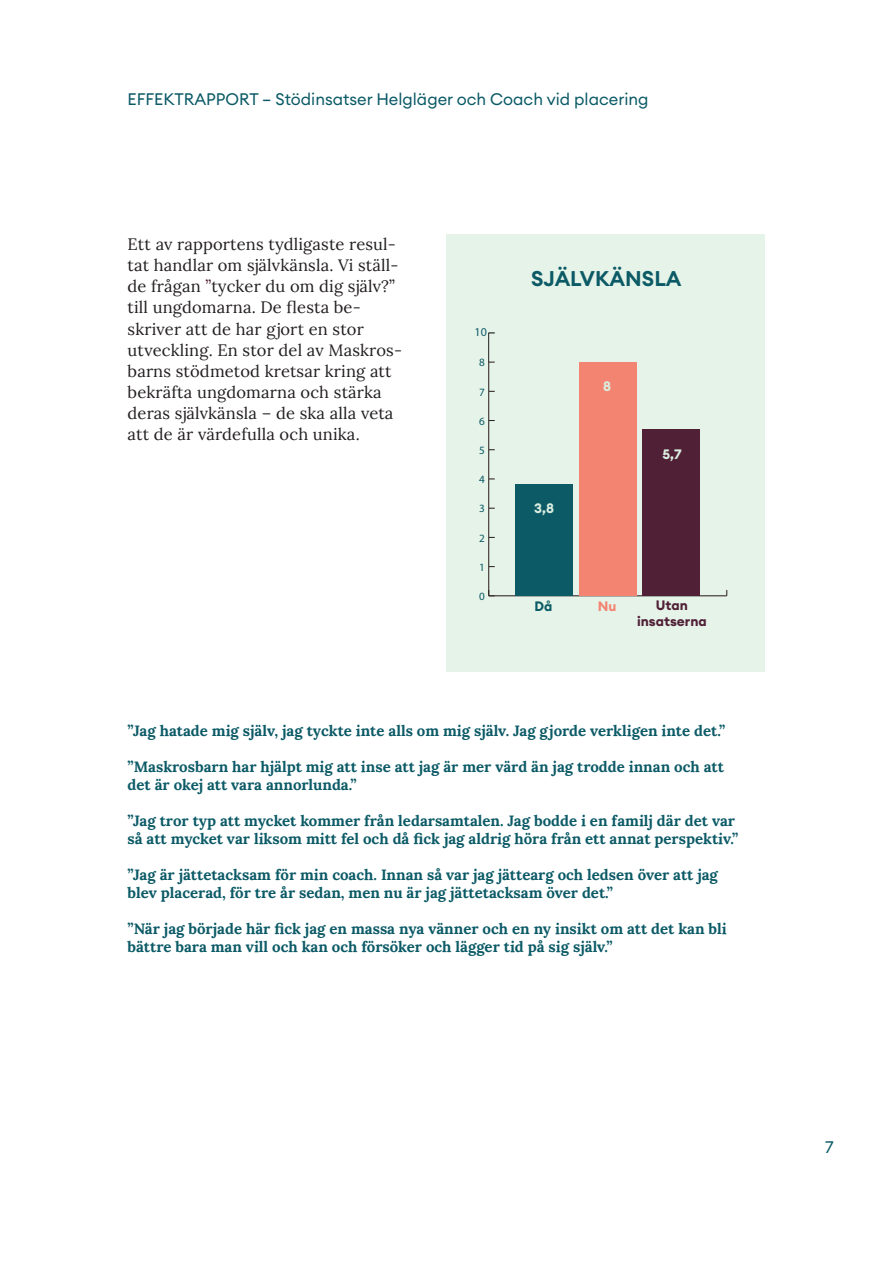
<style>
.page{position:relative;width:893px;height:1263px;background:#fff}
.page>*{position:absolute;margin:0;border:0;box-sizing:border-box;transform-origin:0 0}
.t1{font:600 21px "Euclid Circular A";color:#0b5a66}
.t2{font:16.5px/21px "Lora";letter-spacing:.01em;color:#231f20}
.t3{font:16.5px "Euclid Circular A";color:#0b5a66}
.t4{font:700 15px/18px "Lora";color:#0b5a66}
.t5{font:700 13.5px "Euclid Circular A";color:#502036}
.t6{font:700 13.5px "Euclid Circular A";color:#daeddf}
.t7{font:700 13.5px "Euclid Circular A";color:#0b5a66}
.t8{font:700 13.5px "Euclid Circular A";color:#f48472}
.t9{font:12px "Myriad Pro";color:#0b5a66}
.t10{font:11.1px "Myriad Pro";color:#0b5a66}
.s1{color:#502036}
</style>
<div class="page">
<div style="left:446px;top:234px;width:319px;height:438px;background:#e6f3e9"></div>
<hr style="left:489px;top:596px;width:238px;height:1px;background:#231f20">
<hr style="left:488px;top:362px;width:1px;height:234px;background:#231f20">
<svg style="left:488px;top:590px;width:7px;height:7px"></svg>
<div style="left:643px;top:429px;width:57px;height:167px;background:#502036"></div>
<div style="left:579px;top:362px;width:57px;height:234px;background:#f48472"></div>
<div style="left:516px;top:485px;width:57px;height:111px;background:#0b5a66"></div>
<svg style="left:488px;top:333px;width:7px;height:30px"></svg>
<p class="t3" style="left:128px;top:89px;width:522px">EFFEKTRAPPORT – Stödinsatser Helgläger och Coach vid placering</p>
<p class="t2" style="left:128px;top:233px;width:272px">Ett av rapportens tydligaste resul&shy;tat handlar om självkänsla. Vi ställ&shy;de frågan <span class="s1">”</span>tycker du om dig själv?”</p>
<p class="t2" style="left:128px;top:296px;width:276px">till ungdomarna. De flesta be&shy;skriver att de har gjort en stor utveckling. En stor del av Maskros&shy;barns stödmetod kretsar kring att bekräfta ungdomarna och stärka deras självkänsla – de ska alla veta att de är värdefulla och unika.</p>
<p class="t9" style="left:475px;top:325px;width:14px">10</p>
<p class="t10" style="left:479px;top:356px;width:7px">8</p>
<p class="t10" style="left:479px;top:385px;width:7px">7</p>
<p class="t10" style="left:479px;top:414px;width:7px">6</p>
<p class="t10" style="left:479px;top:443px;width:7px">5</p>
<p class="t10" style="left:479px;top:473px;width:7px">4</p>
<p class="t10" style="left:479px;top:502px;width:7px">3</p>
<p class="t10" style="left:479px;top:531px;width:7px">2</p>
<p class="t10" style="left:479px;top:560px;width:7px">1</p>
<p class="t10" style="left:479px;top:589px;width:7px">0</p>
<p class="t1" style="left:531px;top:265px;width:152px">SJÄLVKÄNSLA</p>
<p class="t6" style="left:534px;top:499px;width:21px">3,8</p>
<p class="t6" style="left:603px;top:378px;width:9px">8</p>
<p class="t6" style="left:662px;top:446px;width:21px">5,7</p>
<p class="t7" style="left:534px;top:598px;width:19px">Då</p>
<p class="t8" style="left:598px;top:598px;width:20px">Nu</p>
<p class="t5" style="left:656px;top:597px;width:33px">Utan</p>
<p class="t5" style="left:637px;top:613px;width:71px">insatserna</p>
<p class="t4" style="left:128px;top:720px;width:599px">”Jag hatade mig själv, jag tyckte inte alls om mig själv. Jag gjorde verkligen inte det.”</p>
<p class="t4" style="left:128px;top:756px;width:598px">”Maskrosbarn har hjälpt mig att inse att jag är mer värd än jag trodde innan och att</p>
<p class="t4" style="left:128px;top:774px;width:231px">det är okej att vara annorlunda.”</p>
<p class="t4" style="left:128px;top:810px;width:609px">”Jag tror typ att mycket kommer från ledarsamtalen. Jag bodde i en familj där det var</p>
<p class="t4" style="left:128px;top:828px;width:612px">så att mycket var liksom mitt fel och då fick jag aldrig höra från ett annat perspektiv.”</p>
<p class="t4" style="left:128px;top:864px;width:592px">”Jag är jättetacksam för min coach. Innan så var jag jättearg och ledsen över att jag</p>
<p class="t4" style="left:128px;top:882px;width:487px">blev placerad, för tre år sedan, men nu är jag jättetacksam över det.”</p>
<p class="t4" style="left:128px;top:918px;width:601px">”När jag började här fick jag en massa nya vänner och en ny insikt om att det kan bli bättre bara man vill och kan och försöker och lägger tid på sig själv.”</p>
<p class="t3" style="left:825px;top:1137px;width:10px">7</p>
</div>
